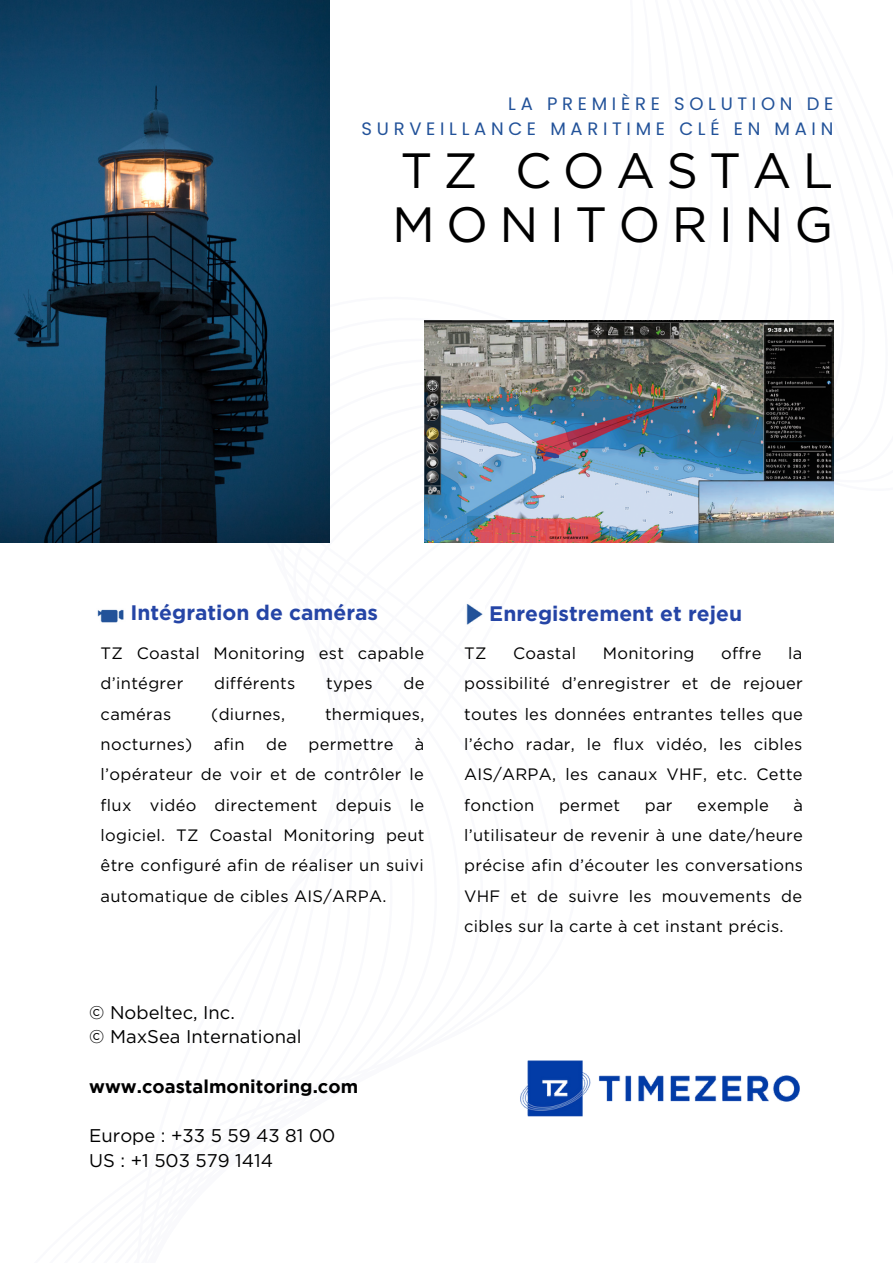
<style>
.page{position:relative;width:893px;height:1264px;background:#fff}
.page>*{position:absolute;margin:0;border:0;box-sizing:border-box;transform-origin:0 0}
.t1{font:49.5px/54px "Gotham";letter-spacing:.225em;color:#000}
.t2{font:700 21px "Gotham";color:#2545a6}
.t3{font:18.45px/24.8px "Gotham";color:#000}
.t4{font:700 18.45px "Gotham";color:#000}
.t5{font:18px/24.8px "Poppins";letter-spacing:.26em;color:#225299;text-align:right}
.t6{font:16.5px/30.3px "Gotham";letter-spacing:.02em;color:#000;text-align:justify}
</style>
<div class="page">
<img style="left:0;top:0;width:329px;height:542px">
<img style="left:424px;top:321px;width:409px;height:221px">
<img style="left:97px;top:609px;width:27px;height:14px">
<img style="left:466px;top:604px;width:17px;height:21px">
<img style="left:520px;top:1060px;width:280px;height:56px">
<p class="t5" style="left:361px;top:92px;width:473px">LA PREMIÈRE SOLUTION DE<br>SURVEILLANCE MARITIME CLÉ EN MAIN</p>
<h1 class="t1" style="left:392px;top:146px;width:443px">TZ COASTAL<br>MONITORING</h1>
<p class="t2" style="left:130px;top:602px;width:249px">Intégration de caméras</p>
<p class="t2" style="left:489px;top:604px;width:254px">Enregistrement et rejeu</p>
<p class="t6" style="left:101px;top:638px;width:325px">TZ Coastal Monitoring est capable d’intégrer</p>
<p class="t6" style="left:214px;top:669px;width:83px">différents</p>
<p class="t6" style="left:326px;top:669px;width:48px">types</p>
<p class="t6" style="left:403px;top:669px;width:23px">de</p>
<p class="t6" style="left:101px;top:699px;width:72px">caméras</p>
<p class="t6" style="left:211px;top:699px;width:75px">(diurnes,</p>
<p class="t6" style="left:325px;top:699px;width:101px">thermiques,</p>
<p class="t6" style="left:101px;top:729px;width:93px">nocturnes)</p>
<p class="t6" style="left:214px;top:729px;width:33px">afin</p>
<p class="t6" style="left:266px;top:729px;width:23px">de</p>
<p class="t6" style="left:308px;top:729px;width:87px">permettre</p>
<p class="t6" style="left:101px;top:729px;width:325px;text-indent:314px">à l’opérateur de voir et de contrôler le flux vidéo directement depuis le logiciel. TZ Coastal Monitoring peut être configuré afin de réaliser un suivi automatique de cibles AIS/ARPA.</p>
<p class="t3" style="left:89px;top:1000px;width:214px">© Nobeltec, Inc.<br>© MaxSea International</p>
<p class="t4" style="left:89px;top:1079px;width:270px">www.coastalmonitoring.com</p>
<p class="t3" style="left:89px;top:1124px;width:247px">Europe : +33 5 59 43 81 00<br>US : +1 503 579 1414</p>
<p class="t6" style="left:464px;top:638px;width:24px">TZ</p>
<p class="t6" style="left:513px;top:638px;width:64px">Coastal</p>
<p class="t6" style="left:602px;top:638px;width:93px">Monitoring</p>
<p class="t6" style="left:721px;top:638px;width:42px">offre</p>
<p class="t6" style="left:464px;top:638px;width:340px;text-indent:324px">la possibilité d’enregistrer et de rejouer toutes les données entrantes telles que l’écho radar, le flux vidéo, les cibles AIS/ARPA, les canaux VHF, etc. Cette fonction</p>
<p class="t6" style="left:464px;top:790px;width:340px;text-indent:329px">à l’utilisateur de revenir à une date/heure précise afin d’écouter les conversations VHF et de suivre les mouvements de cibles sur la carte à cet instant précis.</p>
<p class="t6" style="left:559px;top:790px;width:63px">permet</p>
<p class="t6" style="left:644px;top:790px;width:29px">par</p>
<p class="t6" style="left:697px;top:790px;width:73px">exemple</p>
</div>
